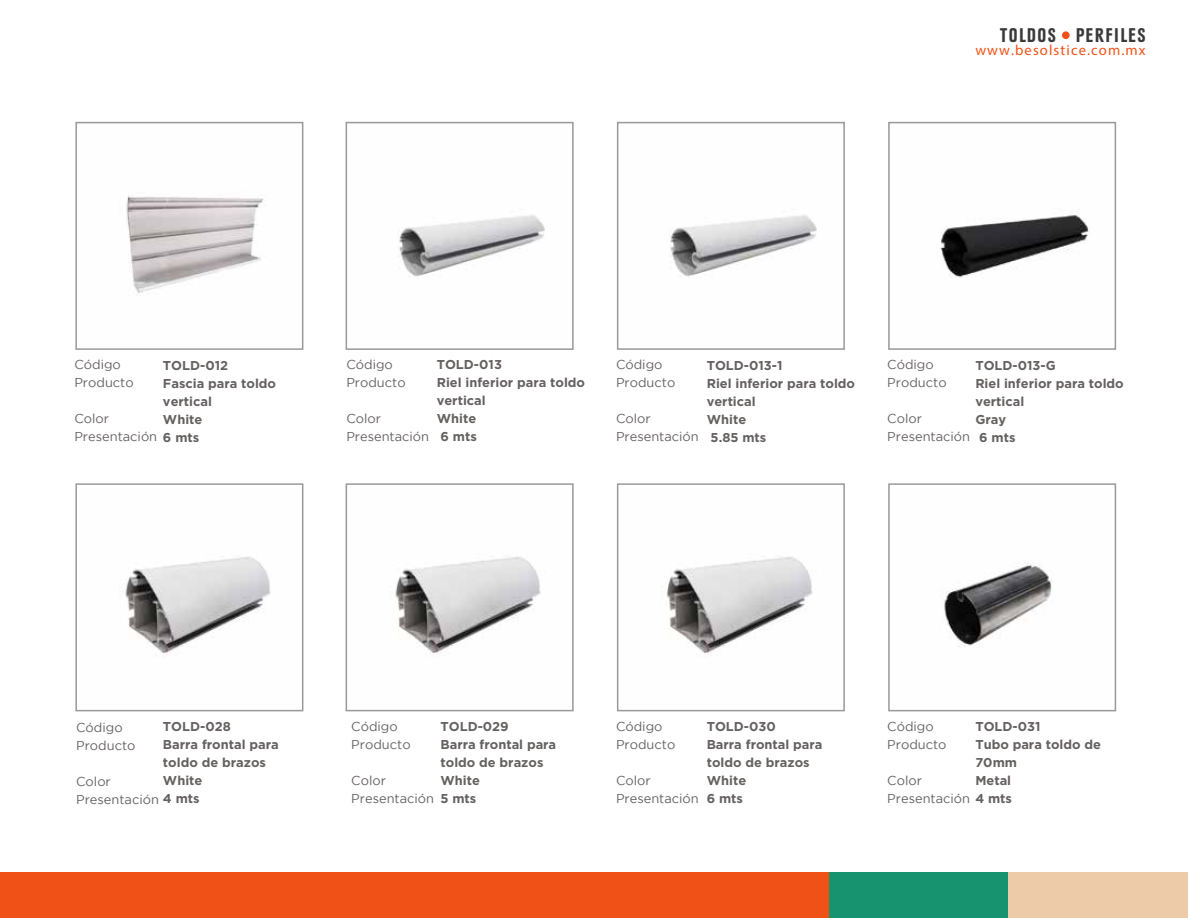
<style>
.page{position:relative;width:1188px;height:918px;background:#fff}
.page>*{position:absolute;margin:0;border:0;box-sizing:border-box;transform-origin:0 0}
.t1{font:700 condensed 20.7px "URW Grotesk TOT";letter-spacing:.07em;color:#3a3a3a}
.t2{font:14.7px "Myriad Pro";letter-spacing:.075em;color:#f25216}
.t3{font:700 12.9px/18px "Gotham";color:#666161}
.t4{font:12.9px/18px "Gotham";color:#666161}
.s1{font-weight:700}
</style>
<div class="page">
<img style="left:944px;top:562px;width:108px;height:85px">
<img style="left:666px;top:556px;width:147px;height:101px">
<img style="left:389px;top:556px;width:152px;height:101px">
<img style="left:119px;top:556px;width:152px;height:101px">
<img style="left:940px;top:209px;width:149px;height:69px">
<img style="left:669px;top:215px;width:148px;height:62px">
<img style="left:398px;top:215px;width:147px;height:62px">
<img style="left:126px;top:195px;width:139px;height:99px">
<div style="left:0;top:872px;width:829px;height:46px;background:#f05116"></div>
<div style="left:829px;top:872px;width:179px;height:46px;background:#17936f"></div>
<div style="left:1008px;top:872px;width:180px;height:46px;background:#edcba9"></div>
<div style="left:1062px;top:31px;width:8px;height:8px;background:#f05116;border-radius:50%"></div>
<div style="left:75px;top:122px;width:228px;height:228px;border:2px solid #999"></div>
<div style="left:346px;top:122px;width:228px;height:228px;border:2px solid #999"></div>
<div style="left:617px;top:122px;width:228px;height:228px;border:2px solid #999"></div>
<div style="left:888px;top:122px;width:228px;height:228px;border:2px solid #999"></div>
<div style="left:888px;top:483px;width:228px;height:228px;border:2px solid #999"></div>
<div style="left:617px;top:483px;width:228px;height:228px;border:2px solid #999"></div>
<div style="left:346px;top:483px;width:228px;height:228px;border:2px solid #999"></div>
<div style="left:75px;top:483px;width:228px;height:228px;border:2px solid #999"></div>
<h1 class="t1" style="left:1000px;top:24px;width:147px">TOLDOS - PERFILES</h1>
<p class="t2" style="left:975px;top:41px;width:172px">www.besolstice.com.mx</p>
<p class="t4" style="left:346px;top:355px;width:61px">Código<br>Producto</p>
<p class="t4" style="left:346px;top:409px;width:84px">Color<br>Presentación</p>
<p class="t3" style="left:163px;top:357px;width:115px">TOLD-012<br>Fascia para toldo vertical<br>White</p>
<p class="t3" style="left:437px;top:355px;width:150px">TOLD-013<br>Riel inferior para toldo vertical<br>White<br>6 mts</p>
<p class="t4" style="left:74px;top:356px;width:61px">Código<br>Producto</p>
<p class="t4" style="left:74px;top:410px;width:126px">Color<br>Presentación <span class="s1">6 mts</span></p>
<p class="t4" style="left:616px;top:356px;width:61px">Código<br>Producto</p>
<p class="t4" style="left:616px;top:410px;width:84px">Color<br>Presentación</p>
<p class="t4" style="left:887px;top:355px;width:61px">Código<br>Producto</p>
<p class="t4" style="left:887px;top:409px;width:84px">Color<br>Presentación</p>
<p class="t3" style="left:707px;top:356px;width:150px">TOLD-013-1<br>Riel inferior para toldo vertical<br>White<br>5.85 mts</p>
<p class="t3" style="left:975px;top:357px;width:150px">TOLD-013-G<br>Riel inferior para toldo vertical<br>Gray<br>6 mts</p>
<p class="t3" style="left:163px;top:717px;width:117px">TOLD-028<br>Barra frontal para toldo de brazos<br>White<br>4 mts</p>
<p class="t4" style="left:76px;top:718px;width:61px">Código<br>Producto</p>
<p class="t4" style="left:76px;top:772px;width:84px">Color<br>Presentación</p>
<p class="t4" style="left:351px;top:717px;width:61px">Código<br>Producto</p>
<p class="t4" style="left:351px;top:771px;width:84px">Color<br>Presentación</p>
<p class="t4" style="left:616px;top:717px;width:61px">Código<br>Producto</p>
<p class="t4" style="left:616px;top:771px;width:84px">Color<br>Presentación</p>
<p class="t4" style="left:887px;top:717px;width:61px">Código<br>Producto</p>
<p class="t4" style="left:887px;top:771px;width:36px">Color</p>
<p class="t3" style="left:440px;top:717px;width:117px">TOLD-029<br>Barra frontal para toldo de brazos<br>White<br>5 mts</p>
<p class="t3" style="left:707px;top:717px;width:117px">TOLD-030<br>Barra frontal para toldo de brazos<br>White<br>6 mts</p>
<p class="t3" style="left:975px;top:717px;width:67px">TOLD-031</p>
<p class="t3" style="left:975px;top:735px;width:127px">Tubo para toldo de</p>
<p class="t3" style="left:975px;top:753px;width:43px">70mm</p>
<p class="t3" style="left:975px;top:771px;width:37px">Metal</p>
<p class="t4" style="left:887px;top:789px;width:126px">Presentación <span class="s1">4 mts</span></p>
</div>
